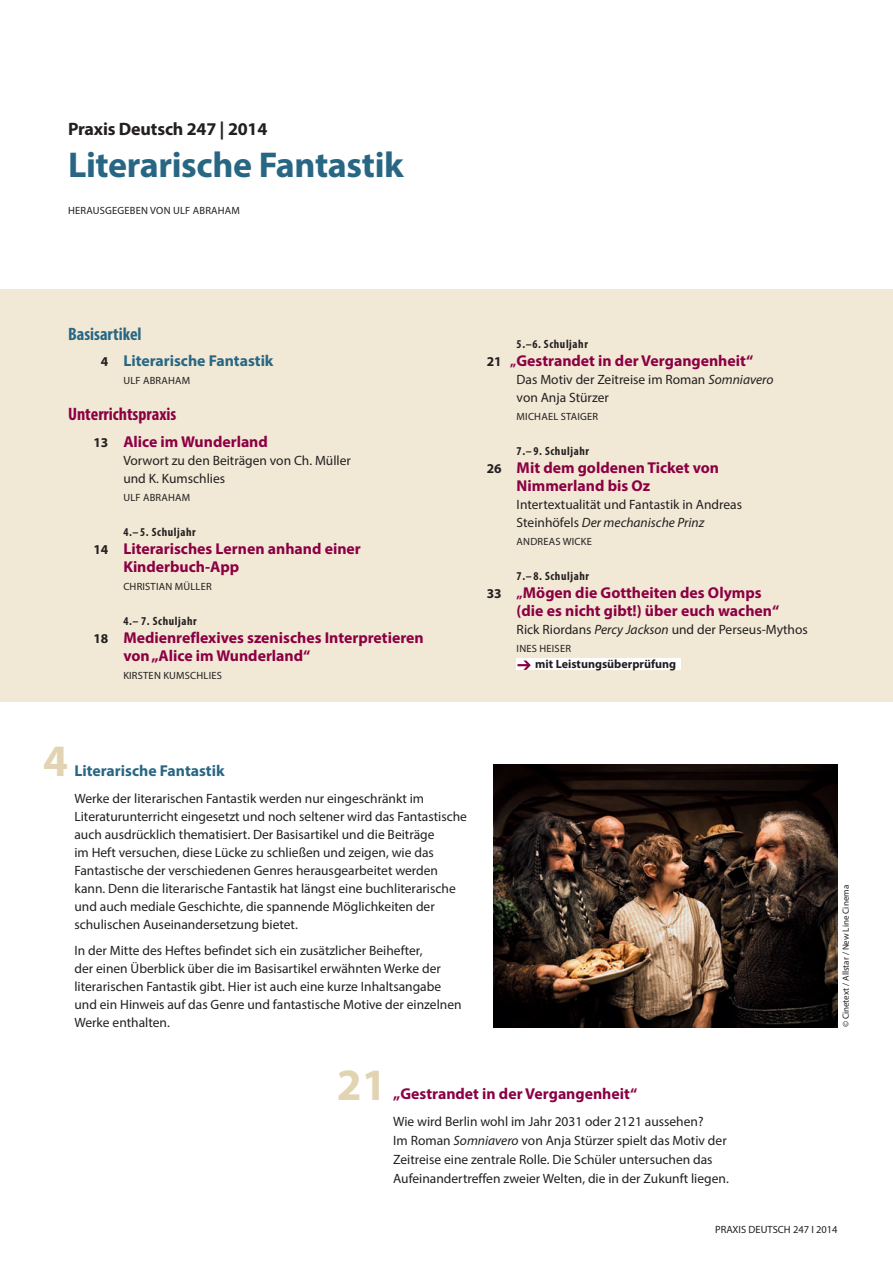
<style>
.page{position:relative;width:893px;height:1263px;background:#fff}
.page>*{position:absolute;margin:0;border:0;box-sizing:border-box;transform-origin:0 0}
.t1{font:700 45px "Myriad Pro";color:#e2d4b3}
.t2{font:700 36px "Myriad Pro";letter-spacing:-.01em;color:#286784}
.t3{font:700 18px "Myriad Pro";letter-spacing:-.01em;color:#231f20}
.t4{font:700 condensed 18px "Myriad Pro";color:#8b0043}
.t5{font:700 condensed 18px "Myriad Pro";color:#286784}
.t6{font:700 15.75px/18px "Myriad Pro";color:#8b0043}
.t7{font:700 15.75px "Myriad Pro";color:#286784}
.t8{font:13.5px/18px "Myriad Pro";color:#231f20}
.t9{font:700 condensed 12px "Myriad Pro";letter-spacing:.05em;color:#231f20}
.t10{font:700 12px "Myriad Pro";color:#231f20}
.t11{font:10.5px "Myriad Pro";letter-spacing:.02em;color:#231f20}
.t12{font:10.5px "Myriad Pro";color:#231f20}
.t13{font:9px "Myriad Pro";color:#231f20}
.s1{font-size:13.5px;color:#231f20}
.s2{font-size:13.5px}
.s3{font-style:italic}
</style>
<div class="page">
<div style="left:0;top:289px;width:893px;height:413px;background:#f1e8d5"></div>
<div style="left:517px;top:659px;width:164px;height:11px;background:#fff"></div>
<svg style="left:517px;top:660px;width:14px;height:10px"></svg>
<img style="left:493px;top:764px;width:345px;height:263px">
<h3 class="t3" style="left:68px;top:117px;width:201px">Praxis Deutsch 247 | 2014</h3>
<h2 class="t2" style="left:68px;top:142px;width:337px">Literarische Fantastik</h2>
<p class="t11" style="left:68px;top:204px;width:173px">HERAUSGEGEBEN VON ULF ABRAHAM</p>
<h3 class="t5" style="left:68px;top:323px;width:75px">Basisartikel</h3>
<p class="t7" style="left:101px;top:351px;width:174px"><span class="s1">4</span> Literarische Fantastik</p>
<p class="t11" style="left:123px;top:374px;width:68px">ULF ABRAHAM</p>
<h3 class="t4" style="left:68px;top:403px;width:110px">Unterrichtspraxis</h3>
<p class="t6" style="left:93px;top:432px;width:176px"><span class="s1">13</span> Alice im Wunderland</p>
<p class="t8" style="left:123px;top:451px;width:229px">Vorwort zu den Beiträgen von Ch. Müller und K. Kumschlies</p>
<p class="t11" style="left:123px;top:491px;width:68px">ULF ABRAHAM</p>
<p class="t9" style="left:123px;top:524px;width:74px">4.–5. Schuljahr</p>
<p class="t6" style="left:123px;top:539px;width:239px;text-indent:-30px"><span class="s1">14</span> Literarisches Lernen anhand einer<br>Kinderbuch-App</p>
<p class="t11" style="left:123px;top:580px;width:90px">CHRISTIAN MÜLLER</p>
<p class="t9" style="left:123px;top:613px;width:75px">4.– 7. Schuljahr</p>
<p class="t6" style="left:123px;top:628px;width:302px;text-indent:-30px"><span class="s1">18</span> Medienreflexives szenisches Interpretieren von „Alice im Wunderland“</p>
<p class="t11" style="left:123px;top:669px;width:100px">KIRSTEN KUMSCHLIES</p>
<p class="t9" style="left:517px;top:337px;width:73px">5.–6. Schuljahr</p>
<p class="t6" style="left:487px;top:351px;width:268px"><span class="s1">21</span> <span class="s2">„</span>Gestrandet in der Vergangenheit“</p>
<p class="t8" style="left:517px;top:370px;width:258px">Das Motiv der Zeitreise im Roman <span class="s3">Somniavero </span>von Anja Stürzer</p>
<p class="t11" style="left:517px;top:410px;width:83px">MICHAEL STAIGER</p>
<p class="t9" style="left:517px;top:444px;width:74px">7.–9. Schuljahr</p>
<p class="t6" style="left:517px;top:458px;width:204px;text-indent:-30px"><span class="s1">26</span> Mit dem goldenen Ticket von<br>Nimmerland bis Oz</p>
<p class="t8" style="left:517px;top:495px;width:227px">Intertextualität und Fantastik in Andreas<br>Steinhöfels <span class="s3">Der mechanische Prinz</span></p>
<p class="t11" style="left:517px;top:535px;width:77px">ANDREAS WICKE</p>
<p class="t9" style="left:517px;top:569px;width:74px">7.–8. Schuljahr</p>
<p class="t6" style="left:517px;top:583px;width:264px;text-indent:-30px"><span class="s1">33</span> <span class="s2">„</span>Mögen die Gottheiten des Olymps (die es nicht gibt!) über euch wachen“</p>
<p class="t8" style="left:517px;top:620px;width:293px">Rick Riordans <span class="s3">Percy Jackson</span> und der Perseus-Mythos</p>
<p class="t11" style="left:517px;top:642px;width:56px">INES HEISER</p>
<p class="t10" style="left:535px;top:657px;width:142px">mit Leistungsüberprüfung</p>
<h1 class="t1" style="left:43px;top:732px;width:26px">4</h1>
<p class="t7" style="left:74px;top:760px;width:152px">Literarische Fantastik</p>
<p class="t8" style="left:74px;top:789px;width:394px">Werke der literarischen Fantastik werden nur eingeschränkt im Literaturunterricht eingesetzt und noch seltener wird das Fantastische auch ausdrücklich thematisiert. Der Basisartikel und die Beiträge<br>im Heft versuchen, diese Lücke zu schließen und zeigen, wie das Fantastische der verschiedenen Genres herausgearbeitet werden kann. Denn die literarische Fantastik hat längst eine buchliterarische und auch mediale Geschichte, die spannende Möglichkeiten der schulischen Auseinander setzung bietet.</p>
<p class="t8" style="left:74px;top:941px;width:389px">In der Mitte des Heftes befindet sich ein zusätzlicher Beihefter,<br>der einen Überblick über die im Basisartikel erwähnten Werke der literarischen Fantastik gibt. Hier ist auch eine kurze Inhaltsangabe und ein Hinweis auf das Genre und fantastische Motive der einzelnen Werke enthalten.</p>
<h1 class="t1" style="left:337px;top:1055px;width:51px">21</h1>
<p class="t6" style="left:393px;top:1084px;width:245px">„Gestrandet in der Vergangenheit“</p>
<p class="t8" style="left:393px;top:1112px;width:337px;line-height:18.8px">Wie wird Berlin wohl im Jahr 2031 oder 2121 aussehen?<br>Im Roman <span class="s3">Somniavero</span> von Anja Stürzer spielt das Motiv der Zeitreise eine zentrale Rolle. Die Schüler untersuchen das Aufeinandertreffen zweier Welten, die in der Zukunft liegen.</p>
<p class="t13" style="left:840px;top:1027px;width:144px;rotate:-90deg">© Cinetext / Allstar / New Line Cinema</p>
<p class="t12" style="left:715px;top:1222px;width:124px">PRAXIS DEUTSCH 247 I 2014</p>
</div>
